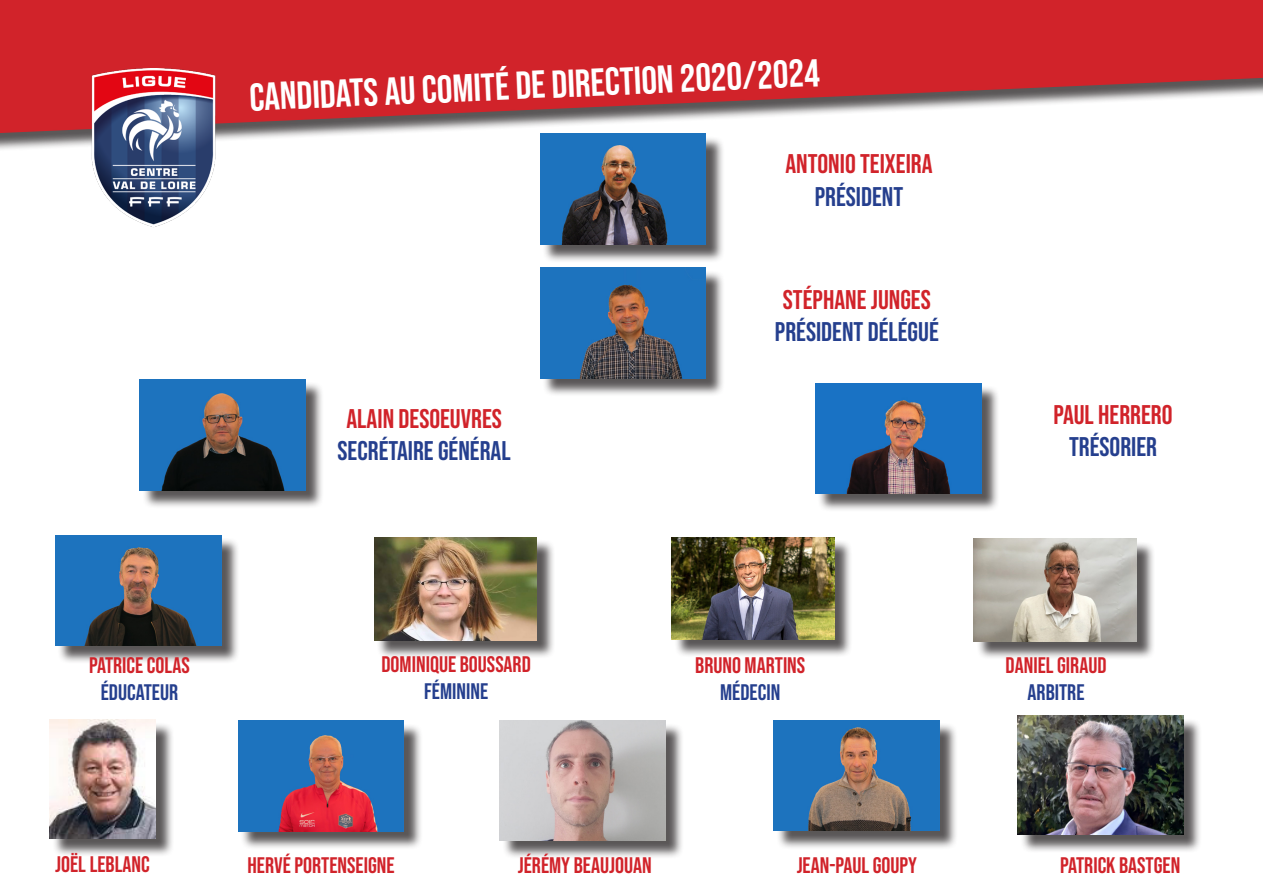
<style>
.page{position:relative;width:1263px;height:893px;background:#fff}
.page>*{position:absolute;margin:0;border:0;box-sizing:border-box;transform-origin:0 0}
.t1{font:39px "Bebas Neue";color:#fff}
.t2{font:27px "Bebas Neue";color:#d1232a}
.t3{font:27px "Bebas Neue";color:#253f8e}
.t4{font:22.5px "Bebas Neue";color:#d1232a}
.t5{font:22.5px "Bebas Neue";color:#253f8e}
</style>
<div class="page">
<svg style="left:0;top:0;width:1263px;height:139px;background:#cf4b51"></svg>
<img style="left:77px;top:68px;width:142px;height:159px">
<div style="left:542px;top:136px;width:182px;height:127px;background:#231f20;opacity:.75"></div>
<img style="left:540px;top:134px;width:166px;height:110px">
<div style="left:542px;top:270px;width:182px;height:127px;background:#231f20;opacity:.75"></div>
<img style="left:540px;top:268px;width:166px;height:110px">
<div style="left:142px;top:382px;width:182px;height:127px;background:#231f20;opacity:.75"></div>
<img style="left:139px;top:379px;width:166px;height:111px">
<div style="left:818px;top:386px;width:182px;height:126px;background:#231f20;opacity:.75"></div>
<img style="left:815px;top:383px;width:166px;height:111px">
<div style="left:58px;top:537px;width:182px;height:127px;background:#231f20;opacity:.75"></div>
<img style="left:55px;top:535px;width:166px;height:111px">
<div style="left:376px;top:539px;width:180px;height:120px;background:#231f20;opacity:.75"></div>
<img style="left:374px;top:537px;width:163px;height:103px">
<div style="left:240px;top:723px;width:182px;height:127px;background:#231f20;opacity:.75"></div>
<img style="left:238px;top:721px;width:166px;height:110px">
<div style="left:776px;top:723px;width:182px;height:127px;background:#231f20;opacity:.75"></div>
<img style="left:774px;top:720px;width:166px;height:111px">
<div style="left:52px;top:722px;width:122px;height:135px;background:#231f20;opacity:.75"></div>
<img style="left:49px;top:719px;width:106px;height:119px">
<div style="left:674px;top:539px;width:179px;height:119px;background:#231f20;opacity:.75"></div>
<img style="left:672px;top:537px;width:162px;height:102px">
<div style="left:976px;top:541px;width:179px;height:119px;background:#231f20;opacity:.75"></div>
<img style="left:974px;top:538px;width:162px;height:103px">
<div style="left:502px;top:723px;width:183px;height:136px;background:#231f20;opacity:.75"></div>
<img style="left:500px;top:721px;width:166px;height:119px">
<div style="left:1020px;top:718px;width:182px;height:135px;background:#231f20;opacity:.75"></div>
<img style="left:1018px;top:716px;width:165px;height:119px">
<p class="t1" style="left:249px;top:73px;width:572px;rotate:-2deg">CANDIDATS AU COMITÉ DE DIRECTION 2020/2024</p>
<p class="t2" style="left:785px;top:149px;width:149px">ANTONIO TEIXEIRA</p>
<p class="t3" style="left:815px;top:181px;width:90px">PRÉSIDENT</p>
<p class="t4" style="left:89px;top:653px;width:102px">PATRICE COLAS</p>
<p class="t5" style="left:101px;top:680px;width:79px">ÉDUCATEUR</p>
<p class="t2" style="left:346px;top:403px;width:157px">ALAIN DESOEUVRES</p>
<p class="t3" style="left:338px;top:436px;width:175px">SECRÉTAIRE GÉNÉRAL</p>
<p class="t4" style="left:381px;top:651px;width:151px">DOMINIQUE BOUSSARD</p>
<p class="t5" style="left:424px;top:678px;width:66px">FÉMININE</p>
<p class="t2" style="left:783px;top:284px;width:149px">STÉPHANE JUNGES</p>
<p class="t3" style="left:775px;top:316px;width:165px">PRÉSIDENT DÉLÉGUÉ</p>
<p class="t2" style="left:1053px;top:399px;width:121px">PAUL HERRERO</p>
<p class="t3" style="left:1069px;top:432px;width:90px">TRÉSORIER</p>
<p class="t4" style="left:695px;top:653px;width:112px">BRUNO MARTINS</p>
<p class="t5" style="left:720px;top:680px;width:62px">MÉDECIN</p>
<p class="t4" style="left:1006px;top:653px;width:102px">DANIEL GIRAUD</p>
<p class="t5" style="left:1027px;top:680px;width:58px">ARBITRE</p>
<p class="t4" style="left:55px;top:851px;width:96px">JOËL LEBLANC</p>
<p class="t4" style="left:247px;top:853px;width:149px">HERVÉ PORTENSEIGNE</p>
<p class="t4" style="left:797px;top:852px;width:122px">JEAN-PAUL GOUPY</p>
<p class="t4" style="left:518px;top:853px;width:135px">JÉRÉMY BEAUJOUAN</p>
<p class="t4" style="left:1060px;top:853px;width:122px">PATRICK BASTGEN</p>
</div>
